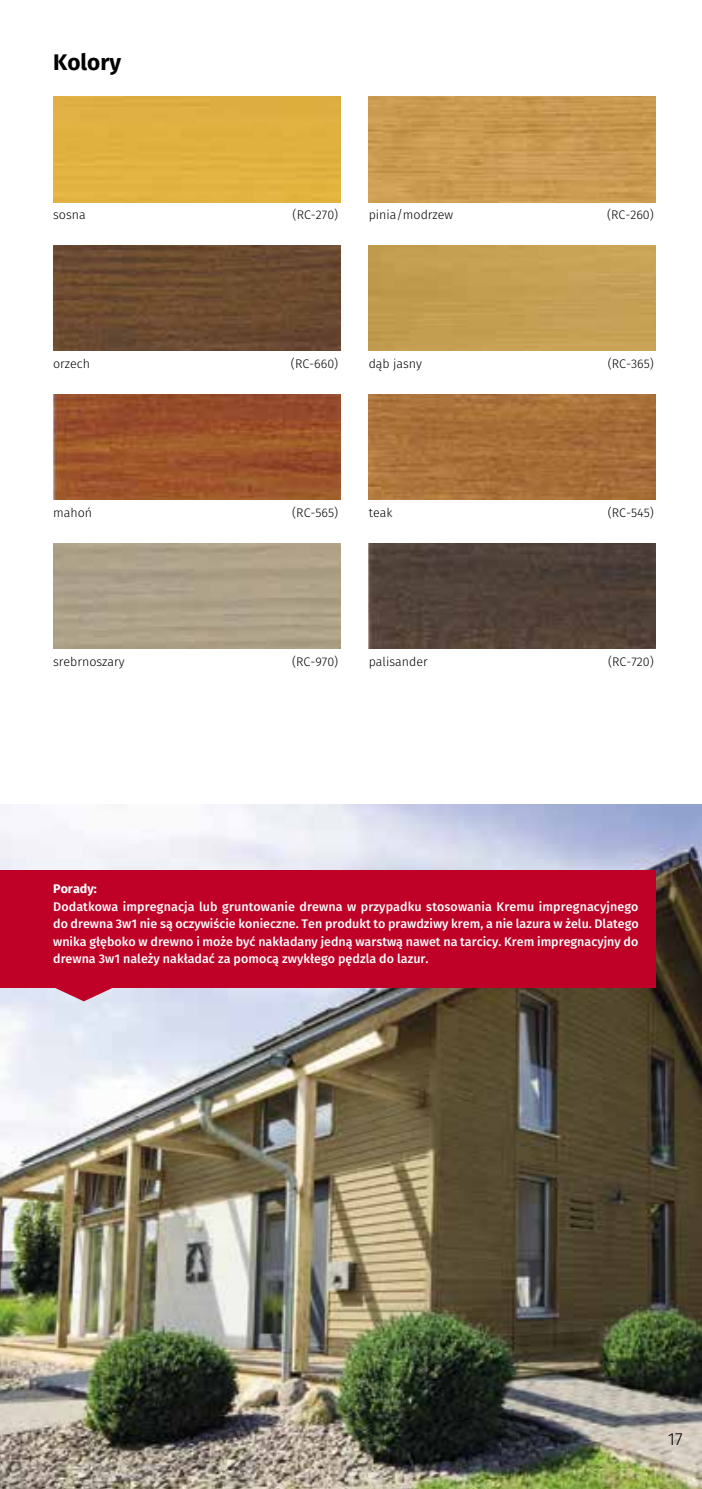
<style>
.page{position:relative;width:702px;height:1489px;background:#fff}
.page>*{position:absolute;margin:0;border:0;box-sizing:border-box;transform-origin:0 0}
.t1{font:700 22.5px "Fira Sans";color:#000}
.t2{font:300 17.5px "Fira Sans";color:#000}
.t3{font:500 12.5px/17.5px "Fira Sans";color:#fff;text-align:justify}
.t4{font:300 12.5px "Fira Sans";color:#000}
.t5{font:700 12.5px "Fira Sans";color:#fff}
</style>
<div class="page">
<img style="left:0;top:804px;width:702px;height:684px">
<img style="left:369px;top:97px;width:287px;height:105px">
<div style="left:53px;top:97px;width:287px;height:105px;background:#e0b141"></div>
<div style="left:369px;top:246px;width:287px;height:105px;background:#c59f52"></div>
<img style="left:53px;top:246px;width:287px;height:105px">
<img style="left:369px;top:394px;width:287px;height:105px">
<img style="left:53px;top:394px;width:287px;height:105px">
<img style="left:369px;top:543px;width:287px;height:105px">
<div style="left:0;top:870px;width:656px;height:117px;background:#bf0027"></div>
<svg style="left:53px;top:987px;width:61px;height:14px"></svg>
<h1 class="t1" style="left:53px;top:46px;width:69px">Kolory</h1>
<p class="t4" style="left:53px;top:206px;width:34px">sosna</p>
<p class="t4" style="left:292px;top:206px;width:47px">(RC-270)</p>
<p class="t4" style="left:368px;top:206px;width:86px">pinia/modrzew</p>
<p class="t4" style="left:607px;top:206px;width:48px">(RC-260)</p>
<p class="t4" style="left:53px;top:354px;width:38px">orzech</p>
<p class="t4" style="left:291px;top:354px;width:49px">(RC-660)</p>
<p class="t4" style="left:368px;top:354px;width:55px">dąb jasny</p>
<p class="t4" style="left:607px;top:354px;width:48px">(RC-365)</p>
<p class="t4" style="left:53px;top:503px;width:40px">mahoń</p>
<p class="t4" style="left:292px;top:503px;width:48px">(RC-565)</p>
<p class="t4" style="left:368px;top:503px;width:25px">teak</p>
<p class="t4" style="left:607px;top:503px;width:48px">(RC-545)</p>
<p class="t4" style="left:53px;top:652px;width:73px">srebrnoszary</p>
<p class="t4" style="left:292px;top:652px;width:48px">(RC-970)</p>
<p class="t4" style="left:368px;top:652px;width:60px">palisander</p>
<p class="t4" style="left:608px;top:652px;width:47px">(RC-720)</p>
<p class="t5" style="left:53px;top:880px;width:45px">Porady:</p>
<p class="t3" style="left:53px;top:897px;width:587px">Dodatkowa impregnacja lub gruntowanie drewna w przypadku stosowania Kremu impregnacyjnego do drewna 3w1 nie są oczywiście konieczne. Ten produkt to prawdziwy krem, a nie lazura w żelu. Dlatego wnika głęboko w drewno i może być nakładany jedną warstwą nawet na tarcicy. Krem impregnacyjny do drewna 3w1 należy nakładać za pomocą zwykłego pędzla do lazur.</p>
<h2 class="t2" style="left:668px;top:1425px;width:16px">17</h2>
</div>
